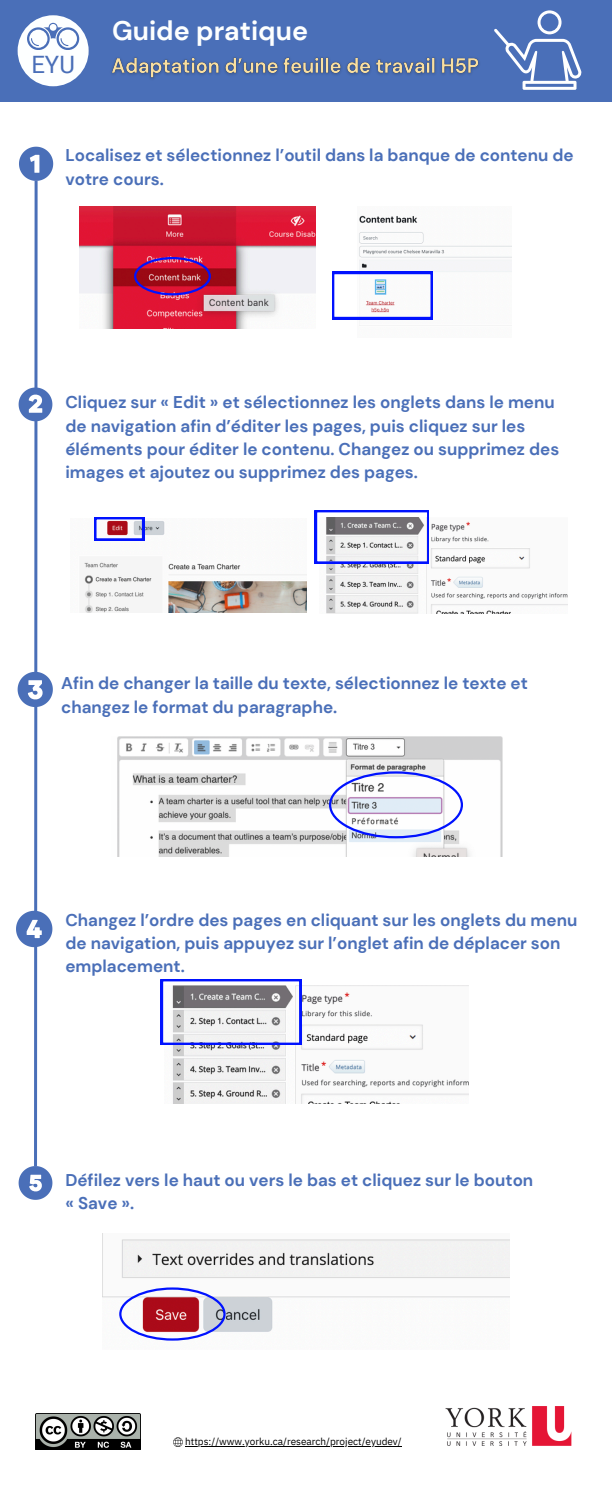
<style>
.page{position:relative;width:612px;height:1512px;background:#fff}
.page>*{position:absolute;margin:0;border:0;box-sizing:border-box;transform-origin:0 0}
.t1{font:700 26.8px "DM Sans";color:#fdffff}
.t2{font:23.9px "Roboto";color:#4a6fb8}
.t3{font:700 17px/23.2px "DM Sans";color:#4a6fb8}
.t4{font:10px "IBM Plex Sans";color:#000}
</style>
<div class="page">
<div style="left:0;top:0;width:612px;height:101px;background:#4a6fb8"></div>
<div style="left:18px;top:15px;width:71px;height:71px;background:#fdffff;border-radius:50%"></div>
<svg style="left:27px;top:23px;width:52px;height:27px"></svg>
<img style="left:357px;top:215px;width:155px;height:111px">
<img style="left:79px;top:207px;width:237px;height:122px">
<img style="left:83px;top:518px;width:224px;height:94px">
<img style="left:319px;top:521px;width:249px;height:92px">
<img style="left:117px;top:736px;width:385px;height:120px">
<img style="left:173px;top:986px;width:296px;height:118px">
<img style="left:102px;top:1233px;width:408px;height:99px">
<img style="left:111px;top:57px;width:368px;height:22px">
<img style="left:445px;top:1406px;width:127px;height:40px">
<img style="left:35px;top:1413px;width:106px;height:37px">
<svg style="left:173px;top:1437px;width:10px;height:10px"></svg>
<hr style="left:185px;top:1446px;width:217px;height:1px;background:#000">
<svg style="left:494px;top:10px;width:88px;height:80px"></svg>
<svg style="left:16px;top:147px;width:37px;height:1053px"></svg>
<svg style="left:332px;top:272px;width:101px;height:47px"></svg>
<svg style="left:134px;top:257px;width:77px;height:38px;background:#a61b4c"></svg>
<svg style="left:94px;top:517px;width:50px;height:23px"></svg>
<svg style="left:315px;top:510px;width:114px;height:53px"></svg>
<svg style="left:329px;top:771px;width:134px;height:67px"></svg>
<svg style="left:161px;top:979px;width:140px;height:66px"></svg>
<svg style="left:119px;top:1287px;width:107px;height:54px"></svg>
<p class="t2" style="left:31px;top:50px;width:45px">EYU</p>
<h4 class="t1" style="left:112px;top:13px;width:197px">Guide pratique</h4>
<p class="t3" style="left:65px;top:144px;width:510px">Localisez et sélectionnez l’outil dans la banque de contenu de votre cours.</p>
<p class="t3" style="left:65px;top:391px;width:495px">Cliquez sur « Edit » et sélectionnez les onglets dans le menu de navigation afin d’éditer les pages, puis cliquez sur les éléments pour éditer le contenu. Changez ou supprimez des images et ajoutez ou supprimez des pages.</p>
<p class="t3" style="left:61px;top:672px;width:468px">Afin de changer la taille du texte, sélectionnez le texte et changez le format du paragraphe.</p>
<p class="t3" style="left:65px;top:908px;width:513px">Changez l’ordre des pages en cliquant sur les onglets du menu de navigation, puis appuyez sur l’onglet afin de déplacer son emplacement.</p>
<h4 class="t3" style="left:65px;top:1169px;width:469px">Défilez vers le haut ou vers le bas et cliquez sur le bouton « Save ».</h4>
<p class="t4" style="left:185px;top:1435px;width:218px">https://www.yorku.ca/research/project/eyudev/</p>
</div>
